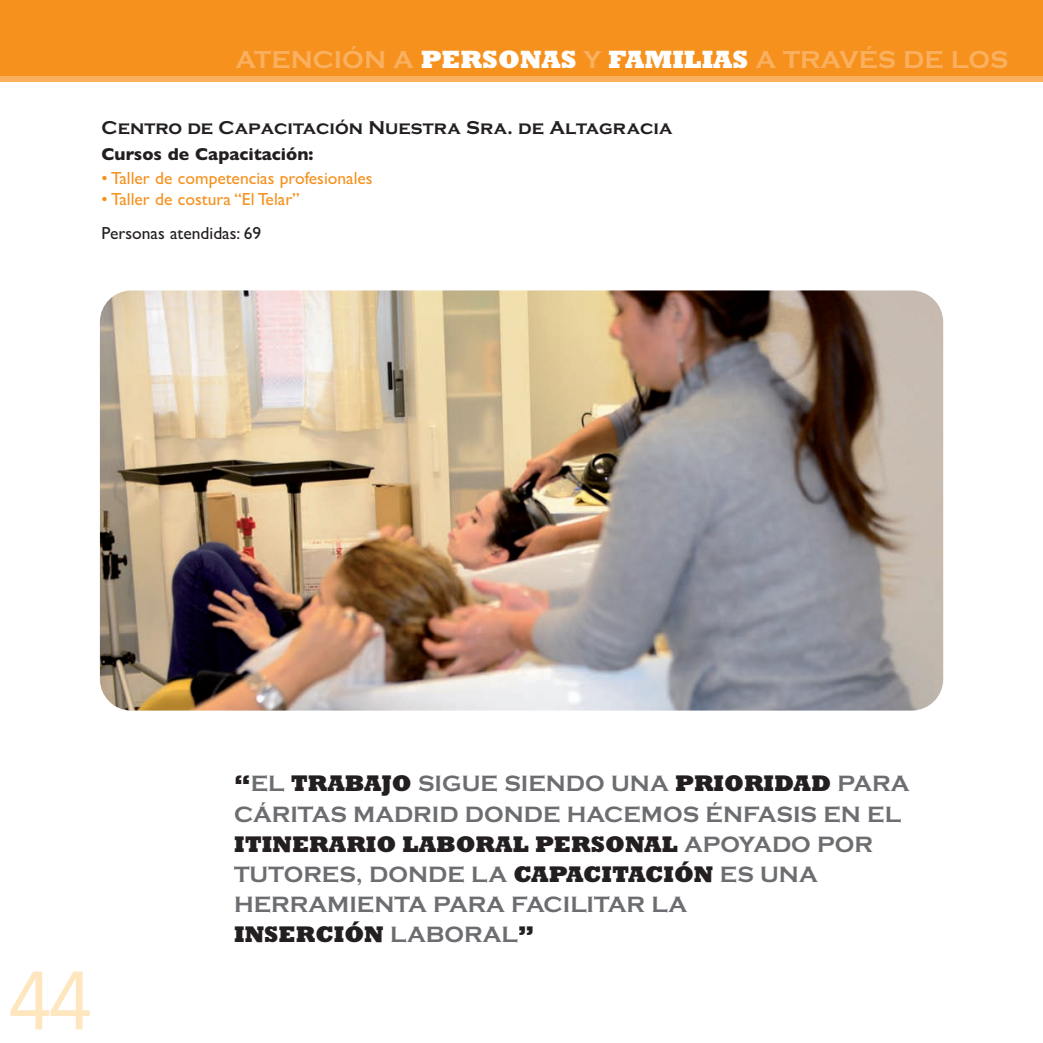
<style>
.page{position:relative;width:1043px;height:1043px;background:#fff}
.page>*{position:absolute;margin:0;border:0;box-sizing:border-box;transform-origin:0 0}
.t1{font:84px "Andale Mono";color:#fee7bf}
.t2{font:700 25.38px "Copperplate Gothic";color:#fab05f}
.t3{font:700 22.93px/30.1px "Copperplate Gothic";color:#6c6d70}
.t4{font:800 22.93px "Rockwell";color:#231f20}
.t5{font:700 19.25px "Copperplate Gothic";color:#231f20}
.t6{font:17.5px "Gill Sans";color:#f6911e}
.t7{font:700 17.5px "Gill Sans";color:#231f20}
.t8{font:17.5px "Gill Sans";color:#231f20}
.s1{font-family:"Rockwell";font-weight:800;color:#fff}
.s2{font-family:"Rockwell";font-weight:800;color:#231f20}
.s3{font-family:"Copperplate Gothic";font-weight:700;color:#6c6d70}
</style>
<div class="page">
<img style="left:0;top:0;width:1043px;height:711px">
<p class="t2" style="left:236px;top:44px;width:774px">ATENCIÓN A <span class="s1">PERSONAS</span> Y <span class="s1">FAMILIAS</span> A TRAVÉS DE LOS</p>
<p class="t5" style="left:102px;top:116px;width:572px">Centro de Capacitación Nuestra Sra. de Altagracia</p>
<p class="t7" style="left:102px;top:144px;width:213px">Cursos de Capacitación:</p>
<p class="t6" style="left:102px;top:168px;width:273px">• Taller de competencias profesionales</p>
<p class="t6" style="left:102px;top:189px;width:200px">• Taller de costura “El Telar”</p>
<p class="t8" style="left:102px;top:222px;width:161px">Personas atendidas: 69</p>
<h1 class="t1" style="left:5px;top:951px;width:92px">44</h1>
<p class="t3" style="left:234px;top:768px;width:677px"><span class="s2">“</span>EL <span class="s2">TRABAJO</span> SIGUE SIENDO UNA <span class="s2">PRIORIDAD</span> PARA<br>CÁRITAS MADRID DONDE HACEMOS ÉNFASIS EN EL</p>
<p class="t4" style="left:234px;top:830px;width:640px">ITINERARIO LABORAL PERSONAL <span class="s3">APOYADO POR</span></p>
<p class="t3" style="left:234px;top:859px;width:585px">TUTORES, DONDE LA <span class="s2">CAPACITACIÓN</span> ES UNA<br>HERRAMIENTA PARA FACILITAR LA</p>
<p class="t4" style="left:234px;top:921px;width:302px">INSERCIÓN <span class="s3">LABORAL</span>”</p>
</div>
